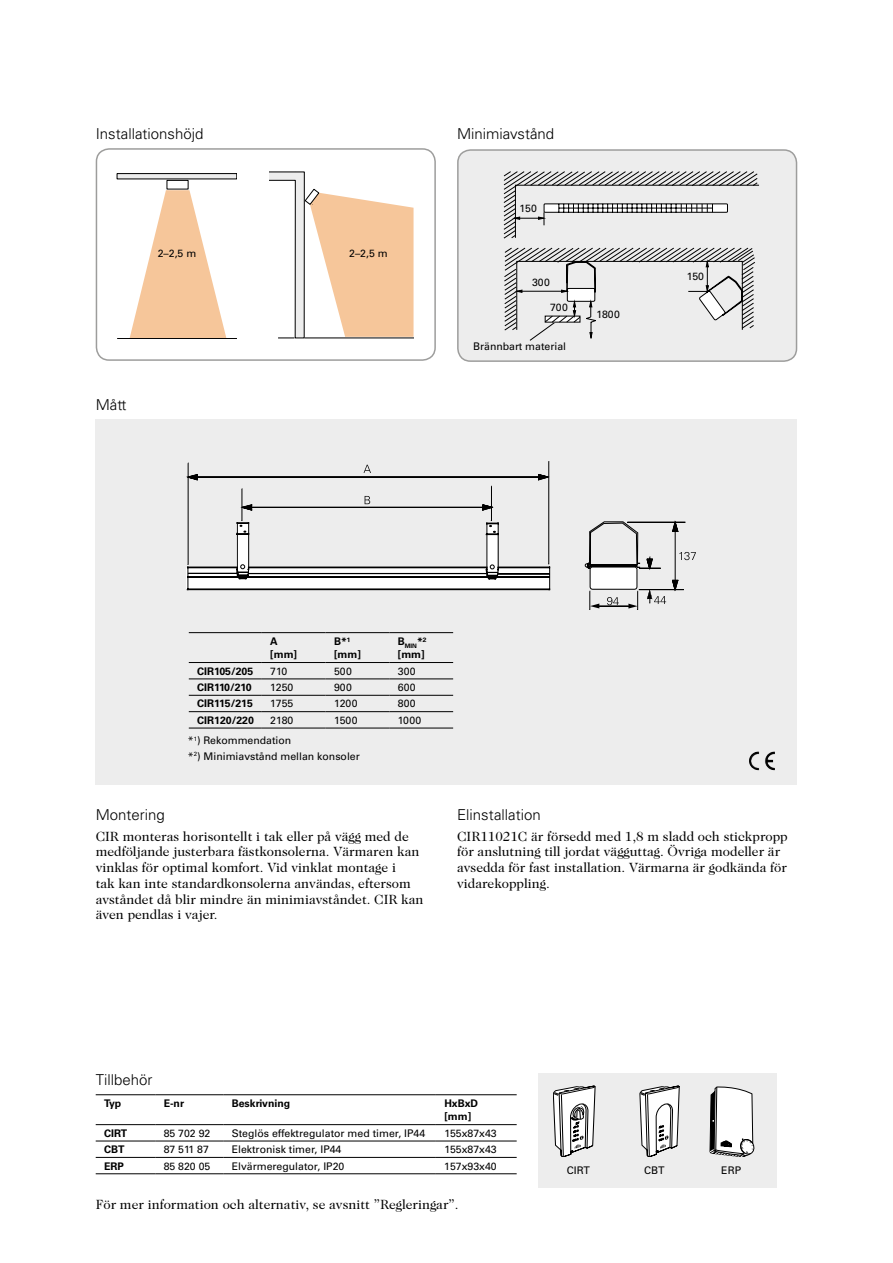
<style>
.page{position:relative;width:893px;height:1263px;background:#fff}
.page>*{position:absolute;margin:0;border:0;box-sizing:border-box;transform-origin:0 0}
.t1{font:300 15px "Univers";color:#000}
.t2{font:13.5px/15.8px "Caslon Two Twenty Four";color:#000}
.t3{font:10.5px/15.6px "Univers";color:#000}
.t4{font:700 10.5px/13.5px "Univers";color:#000}
</style>
<div class="page">
<svg style="left:269px;top:172px;width:145px;height:167px"></svg>
<div style="left:167px;top:180px;width:21px;height:9px;border:1px solid #000"></div>
<svg style="left:130px;top:190px;width:96px;height:148px"></svg>
<div style="left:117px;top:174px;width:120px;height:5px;background:#ededed"></div>
<div style="left:117px;top:173px;width:120px;height:6px;border:1px solid #000"></div>
<hr style="left:117px;top:338px;width:120px;height:1px;background:#000">
<div style="left:458px;top:150px;width:338px;height:211px;background:#ededed;border-radius:13px"></div>
<div style="left:457px;top:149px;width:340px;height:213px;border:2px solid #9d9d9c;border-radius:13px"></div>
<div style="left:539px;top:1073px;width:238px;height:115px;background:#ededed"></div>
<svg style="left:553px;top:1086px;width:42px;height:71px"></svg>
<div style="left:96px;top:420px;width:701px;height:365px;background:#ededed"></div>
<div style="left:96px;top:148px;width:340px;height:213px;border:2px solid #9d9d9c;border-radius:13px"></div>
<hr style="left:189px;top:632px;width:73px;height:1px;background:#000">
<hr style="left:262px;top:632px;width:64px;height:1px;background:#000">
<hr style="left:326px;top:632px;width:63px;height:1px;background:#000">
<hr style="left:389px;top:632px;width:64px;height:1px;background:#000">
<hr style="left:189px;top:662px;width:73px;height:1px;background:#000">
<hr style="left:262px;top:662px;width:64px;height:1px;background:#000">
<hr style="left:326px;top:662px;width:63px;height:1px;background:#000">
<hr style="left:389px;top:662px;width:64px;height:1px;background:#000">
<hr style="left:189px;top:728px;width:73px;height:1px;background:#000">
<hr style="left:262px;top:728px;width:64px;height:1px;background:#000">
<hr style="left:326px;top:728px;width:63px;height:1px;background:#000">
<hr style="left:389px;top:728px;width:64px;height:1px;background:#000">
<hr style="left:189px;top:679px;width:73px;height:1px;background:#000">
<hr style="left:262px;top:679px;width:64px;height:1px;background:#000">
<hr style="left:326px;top:679px;width:63px;height:1px;background:#000">
<hr style="left:389px;top:679px;width:64px;height:1px;background:#000">
<hr style="left:189px;top:695px;width:73px;height:1px;background:#000">
<hr style="left:262px;top:695px;width:64px;height:1px;background:#000">
<hr style="left:326px;top:695px;width:63px;height:1px;background:#000">
<hr style="left:389px;top:695px;width:64px;height:1px;background:#000">
<hr style="left:189px;top:711px;width:73px;height:1px;background:#000">
<hr style="left:262px;top:711px;width:64px;height:1px;background:#000">
<hr style="left:326px;top:711px;width:63px;height:1px;background:#000">
<hr style="left:389px;top:711px;width:64px;height:1px;background:#000">
<svg style="left:640px;top:1086px;width:39px;height:71px;background:#c4c4c4"></svg>
<svg style="left:188px;top:461px;width:497px;height:149px"></svg>
<svg style="left:364px;top:465px;width:7px;height:8px"></svg>
<svg style="left:365px;top:496px;width:5px;height:8px"></svg>
<svg style="left:679px;top:552px;width:17px;height:8px"></svg>
<svg style="left:647px;top:590px;width:19px;height:14px"></svg>
<svg style="left:607px;top:597px;width:12px;height:8px"></svg>
<svg style="left:504px;top:171px;width:255px;height:170px"></svg>
<div style="left:687px;top:273px;width:18px;height:10px;background:#ededed"></div>
<div style="left:550px;top:303px;width:22px;height:11px;background:#ededed"></div>
<div style="left:520px;top:204px;width:18px;height:12px;background:#ededed"></div>
<div style="left:532px;top:278px;width:21px;height:12px;background:#ededed"></div>
<div style="left:596px;top:310px;width:25px;height:14px;background:#ededed"></div>
<img style="left:749px;top:751px;width:26px;height:19px">
<svg style="left:710px;top:1087px;width:44px;height:70px;background:#c7c7c7"></svg>
<hr style="left:96px;top:1094px;width:59px;height:1px;background:#000">
<hr style="left:155px;top:1094px;width:68px;height:1px;background:#000">
<hr style="left:223px;top:1094px;width:213px;height:1px;background:#000">
<hr style="left:436px;top:1094px;width:81px;height:1px;background:#000">
<hr style="left:96px;top:1124px;width:59px;height:1px;background:#000">
<hr style="left:155px;top:1124px;width:68px;height:1px;background:#000">
<hr style="left:223px;top:1124px;width:213px;height:1px;background:#000">
<hr style="left:436px;top:1124px;width:81px;height:1px;background:#000">
<hr style="left:96px;top:1173px;width:59px;height:1px;background:#000">
<hr style="left:155px;top:1173px;width:68px;height:1px;background:#000">
<hr style="left:223px;top:1173px;width:213px;height:1px;background:#000">
<hr style="left:436px;top:1173px;width:81px;height:1px;background:#000">
<hr style="left:96px;top:1141px;width:59px;height:1px;background:#000">
<hr style="left:155px;top:1141px;width:68px;height:1px;background:#000">
<hr style="left:223px;top:1141px;width:213px;height:1px;background:#000">
<hr style="left:436px;top:1141px;width:81px;height:1px;background:#000">
<hr style="left:96px;top:1157px;width:59px;height:1px;background:#000">
<hr style="left:155px;top:1157px;width:68px;height:1px;background:#000">
<hr style="left:223px;top:1157px;width:213px;height:1px;background:#000">
<hr style="left:436px;top:1157px;width:81px;height:1px;background:#000">
<p class="t1" style="left:96px;top:125px;width:109px">Installationshöjd</p>
<p class="t1" style="left:457px;top:125px;width:99px">Minimiavstånd</p>
<p class="t3" style="left:158px;top:245px;width:40px">2–2,5 m</p>
<p class="t3" style="left:349px;top:245px;width:40px">2–2,5 m</p>
<p class="t1" style="left:96px;top:395px;width:32px">Mått</p>
<p class="t3" style="left:520px;top:201px;width:19px">150</p>
<p class="t3" style="left:532px;top:274px;width:19px">300</p>
<p class="t3" style="left:550px;top:299px;width:19px">700</p>
<p class="t3" style="left:473px;top:338px;width:95px">Brännbart material</p>
<p class="t3" style="left:596px;top:306px;width:25px">1800</p>
<p class="t3" style="left:687px;top:269px;width:19px">150</p>
<p class="t4" style="left:270px;top:634px;width:28px">A [mm]</p>
<p class="t4" style="left:334px;top:634px;width:28px">B*¹ [mm]</p>
<p class="t4" style="left:398px;top:634px;width:30px">B<sub>MIN</sub>*² [mm]</p>
<p class="t4" style="left:197px;top:664px;width:57px">CIR105/205</p>
<p class="t3" style="left:270px;top:663px;width:18px">710</p>
<p class="t3" style="left:334px;top:663px;width:19px">500</p>
<p class="t3" style="left:398px;top:663px;width:19px">300</p>
<p class="t4" style="left:197px;top:681px;width:56px">CIR110/210</p>
<p class="t3" style="left:270px;top:679px;width:25px">1250</p>
<p class="t3" style="left:334px;top:679px;width:19px">900</p>
<p class="t3" style="left:398px;top:679px;width:19px">600</p>
<p class="t4" style="left:197px;top:697px;width:57px">CIR115/215</p>
<p class="t3" style="left:270px;top:696px;width:25px">1755</p>
<p class="t3" style="left:334px;top:696px;width:25px">1200</p>
<p class="t3" style="left:398px;top:696px;width:19px">800</p>
<p class="t4" style="left:197px;top:713px;width:58px">CIR120/220</p>
<p class="t3" style="left:270px;top:712px;width:25px">2180</p>
<p class="t3" style="left:334px;top:712px;width:25px">1500</p>
<p class="t3" style="left:398px;top:712px;width:25px">1000</p>
<p class="t3" style="left:188px;top:733px;width:173px">*<sup>1</sup>) Rekommendation<br>*<sup>2</sup>) Minimiavstånd mellan konsoler</p>
<p class="t1" style="left:96px;top:805px;width:71px">Montering</p>
<p class="t1" style="left:457px;top:805px;width:85px">Elinstallation</p>
<p class="t2" style="left:457px;top:828px;width:332px">CIR11021C är försedd med 1,8 m sladd och stickpropp för anslutning till jordat vägguttag. Övriga modeller är avsedda för fast installation. Värmarna är godkända för vidarekoppling.</p>
<p class="t2" style="left:96px;top:828px;width:329px">CIR monteras horisontellt i tak eller på vägg med de medföljande justerbara fästkonsolerna. Värmaren kan vinklas för optimal komfort. Vid vinklat montage i<br>tak kan inte standardkonsolerna användas, eftersom avståndet då blir mindre än minimiavståndet. CIR kan även pendlas i vajer.</p>
<p class="t1" style="left:96px;top:1071px;width:58px">Tillbehör</p>
<p class="t4" style="left:104px;top:1096px;width:19px">Typ</p>
<p class="t4" style="left:164px;top:1096px;width:22px">E-nr</p>
<p class="t4" style="left:232px;top:1096px;width:60px">Beskrivning</p>
<p class="t4" style="left:444px;top:1096px;width:35px">HxBxD [mm]</p>
<p class="t4" style="left:104px;top:1126px;width:25px">CIRT</p>
<p class="t3" style="left:164px;top:1125px;width:48px">85 702 92</p>
<p class="t3" style="left:232px;top:1125px;width:195px">Steglös effektregulator med timer, IP44</p>
<p class="t3" style="left:444px;top:1125px;width:54px">155x87x43</p>
<p class="t4" style="left:104px;top:1143px;width:22px">CBT</p>
<p class="t3" style="left:164px;top:1142px;width:47px">87 511 87</p>
<p class="t3" style="left:232px;top:1142px;width:111px">Elektronisk timer, IP44</p>
<p class="t3" style="left:444px;top:1142px;width:54px">155x87x43</p>
<p class="t4" style="left:104px;top:1159px;width:21px">ERP</p>
<p class="t3" style="left:164px;top:1158px;width:48px">85 820 05</p>
<p class="t3" style="left:232px;top:1158px;width:114px">Elvärmeregulator, IP20</p>
<p class="t3" style="left:444px;top:1158px;width:54px">157x93x40</p>
<p class="t2" style="left:96px;top:1196px;width:364px">För mer information och alternativ, se avsnitt ”Regleringar”.</p>
<p class="t3" style="left:567px;top:1162px;width:25px">CIRT</p>
<p class="t3" style="left:644px;top:1163px;width:22px">CBT</p>
<p class="t3" style="left:721px;top:1162px;width:21px">ERP</p>
</div>
